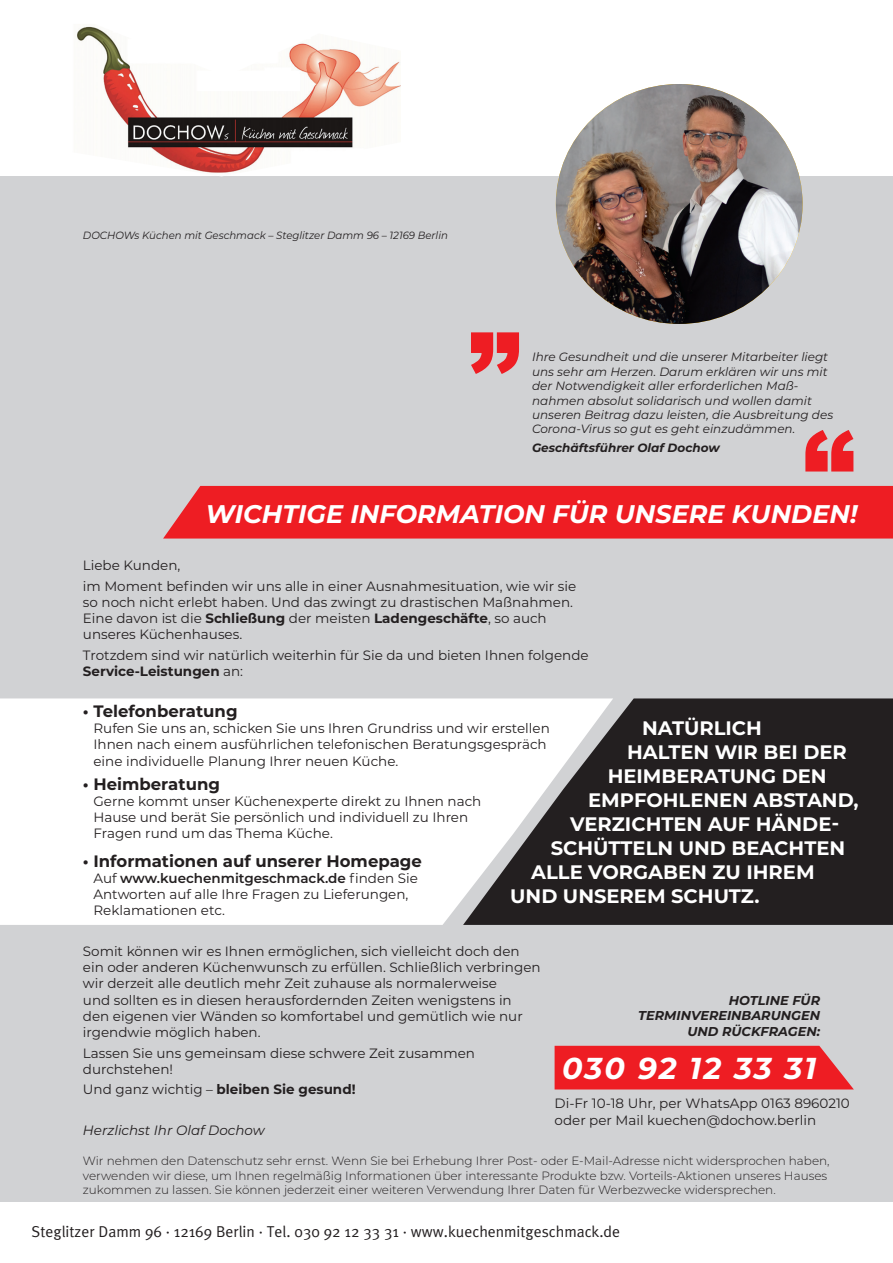
<style>
.page{position:relative;width:893px;height:1263px;background:#fff}
.page>*{position:absolute;margin:0;border:0;box-sizing:border-box;transform-origin:0 0}
.t1{font:900 104.4px "Arial";color:#ee1d23}
.t2{font:italic 700 30.15px "Montserrat";letter-spacing:.065em;color:#fff}
.t3{font:italic 700 25.5px "Montserrat";color:#fff}
.t4{font:700 19.5px "Montserrat";color:#fff}
.t5{font:700 16.5px "Montserrat";color:#231f20}
.t6{font:15.75px "Meta Plus Normal";color:#231f20}
.t7{font:13.5px/16.2px "Montserrat";color:#231f20}
.t8{font:700 13.5px "Montserrat";color:#231f20}
.t9{font:italic 13.5px "Montserrat";color:#231f20}
.t10{font:italic 700 12.9px/15.5px "Montserrat";color:#231f20;text-align:right}
.t11{font:300 12px/14.4px "Montserrat";color:#231f20}
.t12{font:italic 12px/14.4px "Montserrat";color:#231f20}
.t13{font:italic 700 12px "Montserrat";color:#231f20}
.t14{font:italic 10.5px "Montserrat";color:#231f20}
.s1{font-weight:700}
.s2{font-weight:600}
.s3{font-weight:400}
</style>
<div class="page">
<div style="left:0;top:176px;width:893px;height:1025px;background:#d1d2d4"></div>
<div style="left:0;top:698px;width:463px;height:227px;background:#fff"></div>
<svg style="left:463px;top:698px;width:430px;height:227px;background:#4c494a"></svg>
<div style="left:163px;top:486px;width:730px;height:52px;background:#ee1d23"></div>
<div style="left:555px;top:1046px;width:299px;height:43px;background:#ee1d23"></div>
<img style="left:77px;top:26px;width:324px;height:147px">
<img style="left:556px;top:84px;width:247px;height:240px">
<p class="t14" style="left:83px;top:228px;width:367px">DOCHOWs Küchen mit Geschmack – Steglitzer Damm 96 – 12169 Berlin</p>
<h1 class="t1" style="left:468px;top:240px;width:54px">„</h1>
<p class="t12" style="left:532px;top:349px;width:303px">Ihre Gesundheit und die unserer Mitarbeiter liegt uns sehr am Herzen. Darum erklären wir uns mit der Notwendigkeit aller erforderlichen Maß&shy;nahmen absolut solidarisch und wollen damit unseren Beitrag dazu leisten, die Ausbreitung des Corona-Virus so gut es geht einzudämmen.</p>
<p class="t13" style="left:532px;top:439px;width:189px">Geschäftsführer Olaf Dochow</p>
<h1 class="t1" style="left:803px;top:393px;width:54px">“</h1>
<h3 class="t3" style="left:206px;top:496px;width:653px">WICHTIGE INFORMATION FÜR UNSERE KUNDEN!</h3>
<p class="t7" style="left:83px;top:555px;width:495px;line-height:20.4px">Liebe Kunden,<br>im Moment befinden wir uns alle in einer Ausnahmesituation, wie wir sie</p>
<p class="t7" style="left:83px;top:593px;width:492px">so noch nicht erlebt haben. Und das zwingt zu drastischen Maßnahmen.<br>Eine davon ist die <span class="s1">Schließung</span> der meisten <span class="s1">Ladengeschäfte</span>, so auch unseres Küchenhauses.</p>
<p class="t7" style="left:83px;top:646px;width:507px">Trotzdem sind wir natürlich weiterhin für Sie da und bieten Ihnen folgende<br><span class="s1">Service-Leistungen</span> an:</p>
<p class="t5" style="left:83px;top:699px;width:156px">• Telefonberatung</p>
<p class="t7" style="left:93px;top:720px;width:458px">Rufen Sie uns an, schicken Sie uns Ihren Grundriss und wir erstellen<br>Ihnen nach einem ausführlichen telefonischen Beratungsgespräch eine individuelle Planung Ihrer neuen Küche.</p>
<p class="t5" style="left:83px;top:772px;width:139px">• Heimberatung</p>
<p class="t7" style="left:93px;top:792px;width:389px">Gerne kommt unser Küchenexperte direkt zu Ihnen nach<br>Hause und berät Sie persönlich und individuell zu Ihren<br>Fragen rund um das Thema Küche.</p>
<p class="t5" style="left:83px;top:849px;width:341px">• Informationen auf unserer Homepage</p>
<p class="t7" style="left:93px;top:869px;width:326px">Auf <span class="s2">www.kuechenmitgeschmack.de</span> finden Sie<br>Antworten auf alle Ihre Fragen zu Lieferungen,<br>Reklamationen etc.</p>
<p class="t7" style="left:83px;top:943px;width:459px">Somit können wir es Ihnen ermöglichen, sich vielleicht doch den ein oder anderen Küchenwunsch zu erfüllen. Schließlich verbringen wir derzeit alle deutlich mehr Zeit zuhause als normalerweise<br>und sollten es in diesen herausfordernden Zeiten wenigstens in den eigenen vier Wänden so komfortabel und gemütlich wie nur irgendwie möglich haben.</p>
<p class="t7" style="left:83px;top:1044px;width:394px">Lassen Sie uns gemeinsam diese schwere Zeit zusammen durchstehen!</p>
<p class="t8" style="left:83px;top:1080px;width:274px"><span class="s3">Und ganz wichtig –</span> bleiben Sie gesund!</p>
<p class="t9" style="left:83px;top:1121px;width:183px">Herzlichst Ihr Olaf Dochow</p>
<h3 class="t4" style="left:642px;top:714px;width:121px">NATÜRLICH</h3>
<h3 class="t4" style="left:627px;top:738px;width:221px">HALTEN WIR BEI DER</h3>
<h3 class="t4" style="left:608px;top:762px;width:220px">HEIMBERATUNG DEN</h3>
<h3 class="t4" style="left:588px;top:786px;width:272px">EMPFOHLENEN ABSTAND,</h3>
<h3 class="t4" style="left:570px;top:810px;width:271px">VERZICHTEN AUF HÄNDE-</h3>
<h3 class="t4" style="left:551px;top:834px;width:296px">SCHÜTTELN UND BEACHTEN</h3>
<h3 class="t4" style="left:531px;top:858px;width:285px">ALLE VORGABEN ZU IHREM</h3>
<h3 class="t4" style="left:510px;top:882px;width:251px">UND UNSEREM SCHUTZ.</h3>
<p class="t10" style="left:638px;top:992px;width:183px">HOTLINE FÜR<br>TERMINVEREINBARUNGEN<br>UND RÜCKFRAGEN:</p>
<h2 class="t2" style="left:562px;top:1046px;width:256px">030 92 12 33 31</h2>
<p class="t7" style="left:555px;top:1095px;width:297px">Di-Fr 10-18 Uhr, per WhatsApp 0163 8960210 oder per Mail kuechen@dochow.berlin</p>
<p class="t11" style="left:83px;top:1153px;width:748px">Wir nehmen den Datenschutz sehr ernst. Wenn Sie bei Erhebung Ihrer Post- oder E-Mail-Adresse nicht widersprochen haben, verwenden wir diese, um Ihnen regelmäßig Informationen über interessante Produkte bzw. Vorteils-Aktionen unseres Hauses zukommen zu lassen. Sie können jederzeit einer weiteren Verwendung Ihrer Daten für Werbezwecke widersprechen.</p>
<p class="t6" style="left:32px;top:1222px;width:590px">Steglitzer Damm 96 · 12169 Berlin · Tel. 030 92 12 33 31 · www.kuechenmitgeschmack.de</p>
</div>
